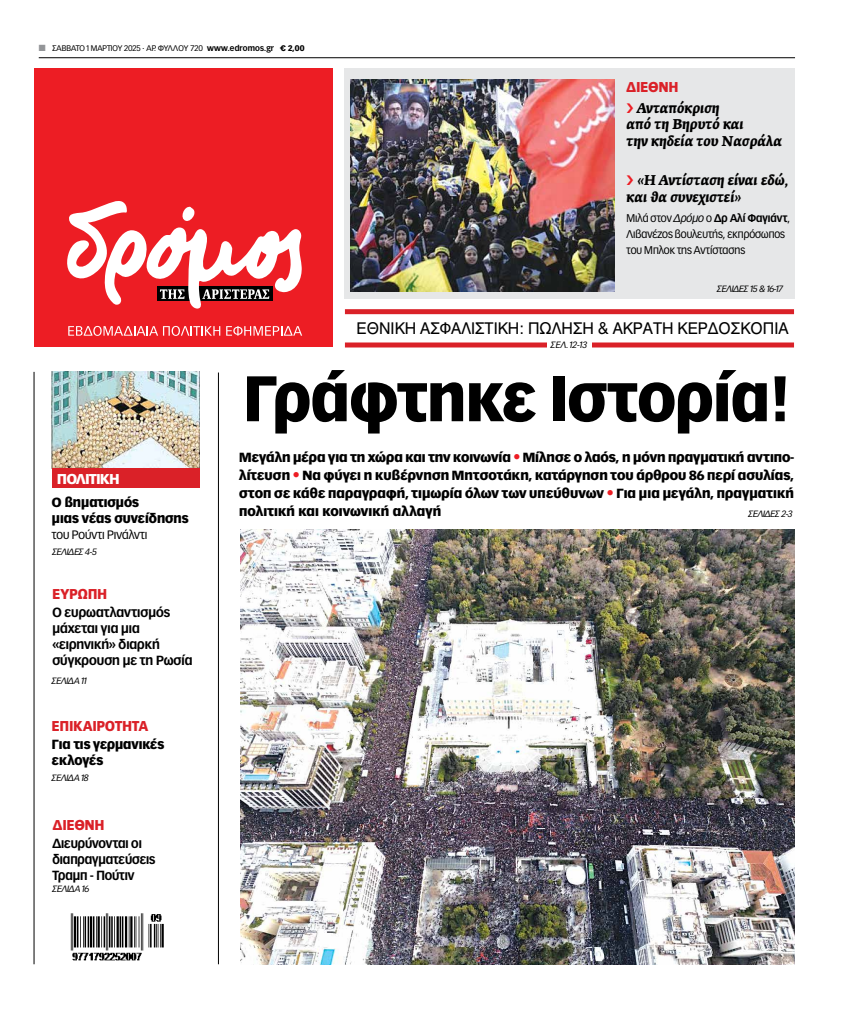
<style>
.page{position:relative;width:851px;height:1021px;background:#fff}
.page>*{position:absolute;margin:0;border:0;box-sizing:border-box;transform-origin:0 0}
.t1{font:900 63px "Vectora Greek";color:#000}
.t2{font:16px "UB Helvetica";color:#000}
.t3{font:italic 700 14px/16.8px "Fedra Serif A Pro";color:#000}
.t4{font:900 14px "Vectora Greek";letter-spacing:.02em;color:#da2128;scale:.93 1}
.t5{font:900 14px "Vectora Greek";letter-spacing:-.02em;color:#fff}
.t6{font:900 13px/18px "Vectora Greek";color:#000}
.t7{font:700 13px/16px "Vectora Greek";color:#000}
.t8{font:12px "Vectora Greek";color:#000}
.t9{font:11px/16px "Vectora Greek";color:#000}
.t10{font:italic 9px "Vectora Greek";letter-spacing:-.02em;color:#000}
.t11{font:8px "Vectora Greek";color:#000}
.s1{color:#939598}
.s2{font-weight:700}
.s3{font-weight:900}
.s4{font-style:italic}
.s5{font-size:15px;color:#ed1d24}
</style>
<div class="page">
<div style="left:344px;top:69px;width:450px;height:230px;background:#e6e7e8"></div>
<img style="left:240px;top:529px;width:554px;height:435px">
<img style="left:52px;top:372px;width:147px;height:96px">
<hr style="left:39px;top:58px;width:755px;height:1px;background:#000">
<div style="left:35px;top:69px;width:298px;height:278px;background:#ed1d24"></div>
<svg style="left:68px;top:326px;width:152px;height:10px"></svg>
<svg style="left:226px;top:326px;width:76px;height:10px"></svg>
<svg style="left:67px;top:201px;width:235px;height:108px"></svg>
<img style="left:70px;top:913px;width:94px;height:48px">
<div style="left:345px;top:342px;width:448px;height:5px;background:#da2128"></div>
<div style="left:52px;top:468px;width:147px;height:20px;background:#da2128"></div>
<div style="left:547px;top:340px;width:44px;height:10px;background:#fff"></div>
<div style="left:345px;top:309px;width:448px;height:5px;background:#da2128"></div>
<hr style="left:218px;top:372px;width:1px;height:592px;background:#000">
<hr style="left:34px;top:372px;width:1px;height:592px;background:#000">
<img style="left:350px;top:79px;width:264px;height:212px">
<p class="t11" style="left:39px;top:43px;width:267px"><span class="s1">■</span> ΣΑΒΒΑΤΟ 1 ΜΑΡΤΙΟΥ 2025 · ΑΡ. ΦΥΛΛΟΥ 720 <span class="s2">www.edromos.gr</span> <span class="s3">€ 2,00</span></p>
<p class="t4" style="left:626px;top:79px;width:57px">ΔΙΕΘΝΗ</p>
<p class="t3" style="left:626px;top:99px;width:157px;text-indent:10px">Ανταπόκριση<br>από τη Βηρυτό και<br>την κηδεία του Νασράλα</p>
<p class="t3" style="left:626px;top:172px;width:164px;text-indent:10px">«Η Αντίσταση είναι εδώ, και θα συνεχιστεί»</p>
<p class="t9" style="left:626px;top:210px;width:165px">Μιλά στον <span class="s4">Δρόμο</span> ο <span class="s2">Δρ Αλί Φαγιάντ</span>,<br>Λιβανέζος βουλευτής, εκπρόσωπος του Μπλοκ της Αντίστασης</p>
<p class="t10" style="left:717px;top:283px;width:67px">ΣΕΛΙΔΕΣ 15 &amp; 16-17</p>
<p class="t2" style="left:356px;top:318px;width:433px">ΕΘΝΙΚΉ ΑΣΦΑΛΙΣΤΙΚΉ: ΠΩΛΗΣΗ &amp; ΆΚΡΑΤΗ ΚΕΡΔΟΣΚΟΠΊΑ</p>
<p class="t10" style="left:550px;top:339px;width:38px">ΣΕΛ.12-13</p>
<p class="t5" style="left:57px;top:470px;width:64px">ΠΟΛΙΤΙΚΗ</p>
<p class="t6" style="left:52px;top:494px;width:138px;line-height:16px">Ο βηματισμός<br>μιας νέας συνείδησης</p>
<p class="t8" style="left:52px;top:527px;width:97px">του Ρούντι Ρινάλντι</p>
<p class="t10" style="left:52px;top:546px;width:46px">ΣΕΛΙΔΕΣ 4-5</p>
<p class="t4" style="left:52px;top:585px;width:60px">ΕΥΡΩΠΗ</p>
<p class="t7" style="left:52px;top:604px;width:142px">Ο ευρωατλαντισμός μάχεται για μια «ειρηνική» διαρκή σύγκρουση με τη Ρωσία</p>
<p class="t10" style="left:52px;top:674px;width:36px">ΣΕΛΙΔΑ 11</p>
<p class="t4" style="left:52px;top:717px;width:105px">ΕΠΙΚΑΙΡΟΤΗΤΑ</p>
<p class="t6" style="left:52px;top:736px;width:114px;line-height:16px">Για τις γερμανικές εκλογές</p>
<p class="t10" style="left:52px;top:772px;width:38px">ΣΕΛΙΔΑ 18</p>
<p class="t4" style="left:53px;top:816px;width:57px">ΔΙΕΘΝΗ</p>
<p class="t7" style="left:53px;top:835px;width:104px">Διευρύνονται οι διαπραγματεύσεις<br>Τραμπ - Πούτιν</p>
<p class="t10" style="left:53px;top:883px;width:38px">ΣΕΛΙΔΑ 16</p>
<h1 class="t1" style="left:244px;top:360px;width:548px">Γράφτηκε Ιστορία!</h1>
<p class="t6" style="left:239px;top:448px;width:556px;text-align:justify">Μεγάλη μέρα για τη χώρα και την κοινωνία <span class="s5">•</span> Μίλησε ο λαός, η μόνη πραγματική αντιπο&shy;λίτευση <span class="s5">•</span> Να φύγει η κυβέρνηση Μητσοτάκη, κατάργηση του άρθρου 86 περί ασυλίας, στοπ σε κάθε παραγραφή, τιμωρία όλων των υπεύθυνων <span class="s5">•</span> Για μια μεγάλη, πραγματική πολιτική και κοινωνική αλλαγή</p>
<p class="t10" style="left:748px;top:508px;width:46px">ΣΕΛΙΔΕΣ 2-3</p>
</div>
